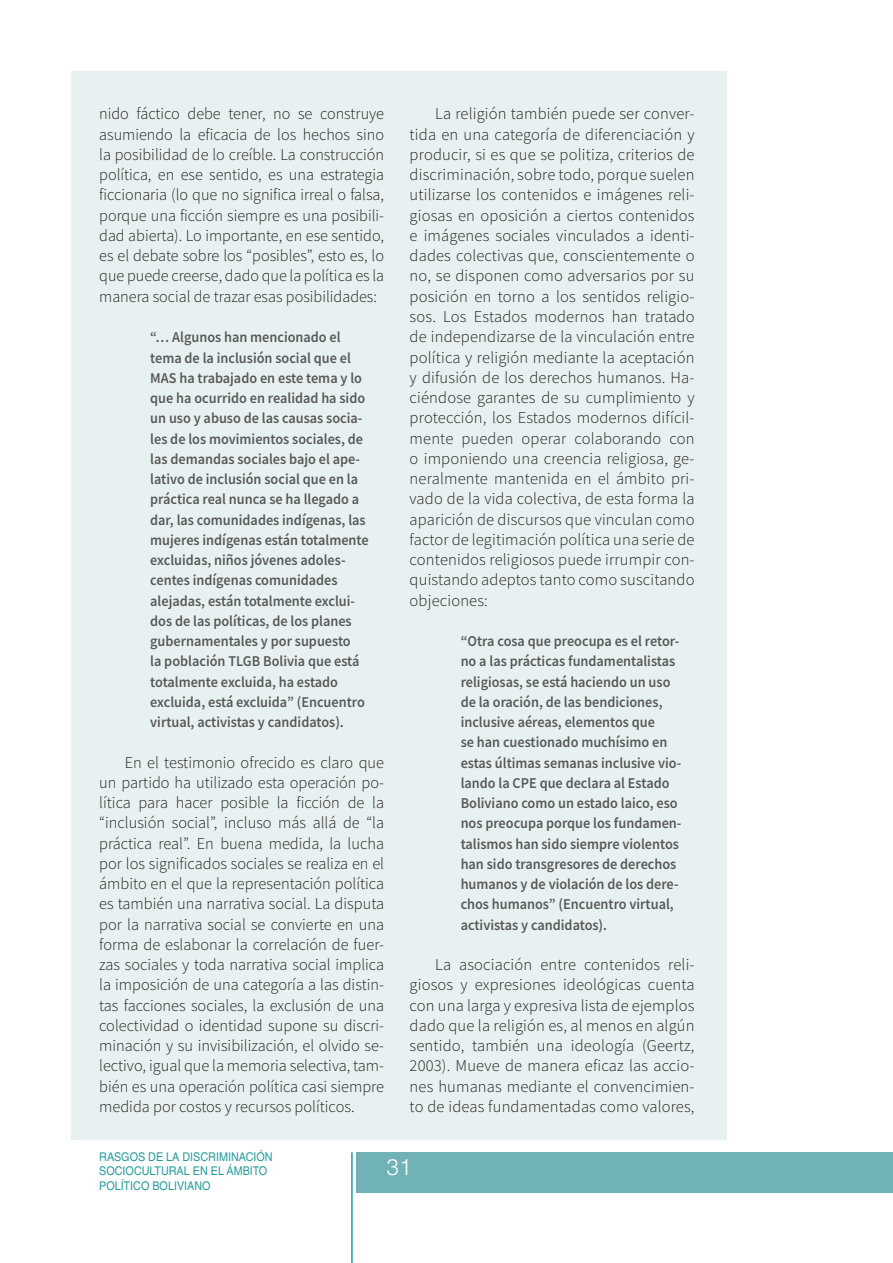
<style>
.page{position:relative;width:893px;height:1263px;background:#fff}
.page>*{position:absolute;margin:0;border:0;box-sizing:border-box;transform-origin:0 0}
.t1{font:300 22.5px "Helvetica LT Std";color:#fff}
.TXXXX_1{font:300 16.5px/20.2px "Source Sans Pro";color:#231f20;text-align:justify}
.CITAAAAAAAA{font:600 15px/20.2px "Source Sans Pro";color:#57585a;scale:.95 1}
.t2{font:12px/14.4px "Helvetica LT Std";color:#259b9e;scale:.9 1}
</style>
<div class="page">
<div style="left:356px;top:1152px;width:537px;height:41px;background:#70b2b5"></div>
<hr style="left:351px;top:1152px;width:2px;height:111px;background:#259b9e">
<div style="left:71px;top:71px;width:656px;height:1069px;background:#e8f1f1"></div>
<p class="TXXXX_1" style="left:99px;top:104px;width:286px">nido fáctico debe tener, no se construye asumiendo la eficacia de los hechos sino la posibilidad de lo creíble. La construcción política, en ese sentido, es una estrategia ficcionaria (lo que no significa irreal o falsa, porque una ficción siempre es una posibili&shy;dad abierta). Lo importante, en ese sentido, es el debate sobre los “posibles”, esto es, lo que puede creerse, dado que la política es la manera social de trazar esas posibilidades:</p>
<p class="CITAAAAAAAA" style="left:150px;top:327px;width:231px">“… Algunos han mencionado el tema de la inclusión social que el MAS ha trabajado en este tema y lo que ha ocurrido en realidad ha sido un uso y abuso de las causas socia&shy;les de los movimientos sociales, de las demandas sociales bajo el ape&shy;lativo de inclusión social que en la práctica real nunca se ha llegado a dar, las comunidades indígenas, las mujeres indígenas están totalmente excluidas, niños jóvenes adoles&shy;centes indígenas comunidades alejadas, están totalmente exclui&shy;dos de las políticas, de los planes gubernamentales y por supuesto<br>la población TLGB Bolivia que está totalmente excluida, ha estado excluida, está excluida” (Encuentro virtual, activistas y candidatos).</p>
<p class="TXXXX_1" style="left:99px;top:752px;width:286px;text-indent:26px">En el testimonio ofrecido es claro que un partido ha utilizado esta operación po&shy;lítica para hacer posible la ficción de la “inclusión social”, incluso más allá de “la práctica real”. En buena medida, la lucha por los significados sociales se realiza en el ámbito en el que la representación política es también una narrativa social. La disputa por la narrativa social se convierte en una forma de eslabonar la correlación de fuer&shy;zas sociales y toda narrativa social implica la imposición de una categoría a las distin&shy;tas facciones sociales, la exclusión de una colectividad o identidad supone su discri&shy;minación y su invisibilización, el olvido se&shy;lectivo, igual que la memoria selectiva, tam&shy;bién es una operación política casi siempre medida por costos y recursos políticos.</p>
<p class="TXXXX_1" style="left:410px;top:104px;width:286px;text-indent:26px">La religión también puede ser conver&shy;tida en una categoría de diferenciación y producir, si es que se politiza, criterios de discriminación, sobre todo, porque suelen utilizarse los contenidos e imágenes reli&shy;giosas en oposición a ciertos contenidos e imágenes sociales vinculados a identi&shy;dades colectivas que, conscientemente o no, se disponen como adversarios por su posición en torno a los sentidos religio&shy;sos. Los Estados modernos han tratado de independizarse de la vinculación entre política y religión mediante la aceptación y difusión de los derechos humanos. Ha&shy;ciéndose garantes de su cumplimiento y protección, los Estados modernos difícil&shy;mente pueden operar colaborando con o imponiendo una creencia religiosa, ge&shy;neralmente mantenida en el ámbito pri&shy;vado de la vida colectiva, de esta forma la aparición de discursos que vinculan como factor de legitimación política una serie de contenidos religiosos puede irrumpir con&shy;quistando adeptos tanto como suscitando objeciones:</p>
<p class="CITAAAAAAAA" style="left:461px;top:631px;width:234px">“Otra cosa que preocupa es el retor&shy;no a las prácticas fundamentalistas religiosas, se está haciendo un uso de la oración, de las bendiciones, inclusive aéreas, elementos que<br>se han cuestionado muchísimo en estas últimas semanas inclusive vio&shy;lando la CPE que declara al Estado Boliviano como un estado laico, eso nos preocupa porque los fundamen&shy;talismos han sido siempre violentos han sido transgresores de derechos humanos y de violación de los dere&shy;chos humanos” (Encuentro virtual, activistas y candidatos).</p>
<p class="TXXXX_1" style="left:410px;top:954px;width:286px;text-indent:26px">La asociación entre contenidos reli&shy;giosos y expresiones ideológicas cuenta con una larga y expresiva lista de ejemplos dado que la religión es, al menos en algún sentido, también una ideología (Geertz, 2003). Mueve de manera eficaz las accio&shy;nes humanas mediante el convencimien&shy;to de ideas fundamentadas como valores,</p>
<p class="t2" style="left:99px;top:1149px;width:194px">RASGOS DE LA DISCRIMINACIÓN<br>SOCIOCULTURAL EN EL ÁMBITO<br>POLÍTICO BOLIVIANO</p>
<h1 class="t1" style="left:386px;top:1153px;width:27px">31</h1>
</div>
